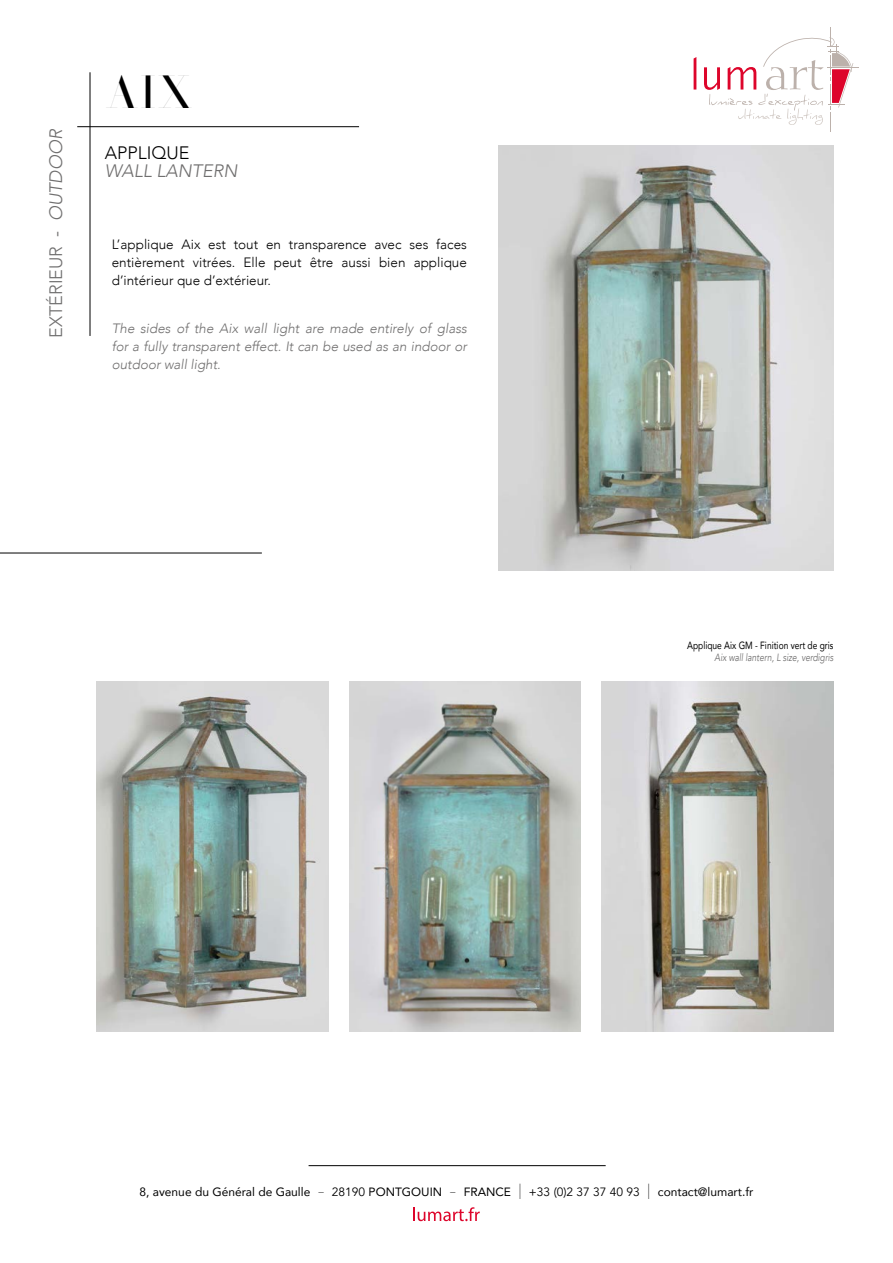
<style>
.page{position:relative;width:893px;height:1263px;background:#fff}
.page>*{position:absolute;margin:0;border:0;box-sizing:border-box;transform-origin:0 0}
.t1{font:46.5px "Henri Didot";color:#000}
.t2{font:300 18px "Avenir";color:#706f6f}
.t3{font:italic 300 18px "Avenir";color:#706f6f}
.t4{font:300 18px "Avenir";color:#000}
.t5{font:300 13.5px/18px "Avenir";color:#000;text-align:justify}
.t6{font:italic 300 13.5px/18px "Avenir";color:#706f6f;text-align:justify}
.t7{font:12px "Avenir";color:#000}
.t8{font:10.5px "Avenir";color:#000;scale:.8 1}
.t9{font:italic 10.5px "Avenir";color:#706f6f;scale:.8 1}
.s1{font-style:italic}
.s2{font-family:"Gotham";font-weight:100;font-size:21px}
.s3{font-style:inherit}
</style>
<div class="page">
<img style="left:349px;top:681px;width:232px;height:350px">
<img style="left:601px;top:681px;width:232px;height:350px">
<img style="left:96px;top:681px;width:232px;height:350px">
<hr style="left:77px;top:126px;width:282px;height:1px;background:#000">
<hr style="left:0;top:553px;width:262px;height:1px;background:#000">
<hr style="left:309px;top:1165px;width:297px;height:1px;background:#000">
<hr style="left:90px;top:72px;width:1px;height:264px;background:#000">
<hr style="left:827px;top:68px;width:31px;height:1px;background:#bcb1ab">
<svg style="left:694px;top:57px;width:2px;height:33px"></svg>
<svg style="left:704px;top:27px;width:149px;height:105px"></svg>
<svg style="left:413px;top:1207px;width:67px;height:14px"></svg>
<img style="left:499px;top:145px;width:334px;height:426px">
<p class="t2" style="left:45px;top:338px;width:210px;rotate:-90deg">EXTÉRIEUR - <span class="s1">OUTDOOR</span></p>
<p class="t1" style="left:105px;top:62px;width:88px">AIX</p>
<p class="t4" style="left:105px;top:142px;width:86px">APPLIQUE</p>
<p class="t3" style="left:105px;top:160px;width:134px">WALL LANTERN</p>
<p class="t5" style="left:112px;top:236px;width:357px">L’applique Aix est tout en transparence avec ses faces entièrement vitrées. Elle peut être aussi bien applique d’intérieur que d’extérieur.</p>
<p class="t6" style="left:112px;top:320px;width:357px">The sides of the Aix wall light are made entirely of glass for a fully transparent effect. It can be used as an indoor or outdoor wall light.</p>
<p class="t8" style="left:687px;top:637px;width:184px">Applique Aix GM - Finition vert de gris</p>
<p class="t9" style="left:715px;top:651px;width:150px">Aix wall lantern, L size, verdigris</p>
<p class="t7" style="left:140px;top:1182px;width:615px">8, avenue du Général de Gaulle <span class="s2">-</span> <span class="s3">28190</span> PONTGOUIN <span class="s2">-</span> FRANCE <span class="s2">l</span> +<span class="s3">33 (0)2 37 37 40 93</span> <span class="s2">l</span> contact@lumart.fr</p>
</div>
